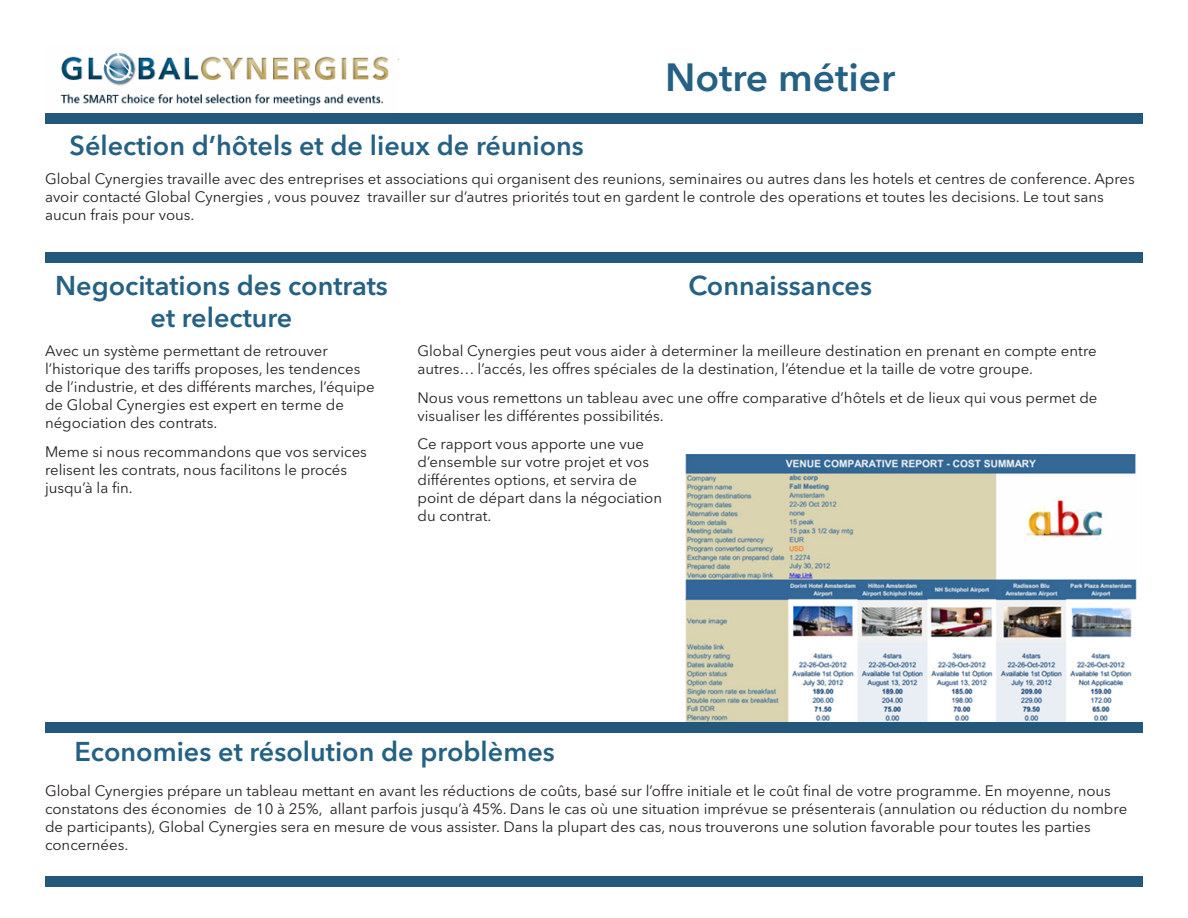
<style>
.page{position:relative;width:1188px;height:918px;background:#fff}
.page>*{position:absolute;margin:0;border:0;box-sizing:border-box;transform-origin:0 0}
.t1{font:600 39px "Avenir Next LT Pro";color:#246183}
.t2{font:600 27px/32.4px "Avenir Next LT Pro";color:#246183;text-align:center}
.t3{font:15px/18px "Avenir Next LT Pro";color:#231f20}
</style>
<div class="page">
<div style="left:45px;top:722px;width:1098px;height:11px;background:#24587b"></div>
<img style="left:60px;top:53px;width:338px;height:53px">
<div style="left:45px;top:113px;width:1098px;height:11px;background:#24587b"></div>
<div style="left:45px;top:252px;width:1098px;height:10px;background:#24587b"></div>
<div style="left:45px;top:876px;width:1098px;height:10px;background:#24587b"></div>
<img style="left:685px;top:454px;width:452px;height:268px">
<p class="t2" style="left:70px;top:129px;width:516px">Sélection d’hôtels et de lieux de réunions</p>
<p class="t1" style="left:665px;top:54px;width:232px">Notre métier</p>
<p class="t3" style="left:45px;top:169px;width:1091px">Global Cynergies travaille avec des entreprises et associations qui organisent des reunions, seminaires ou autres dans les hotels et centres de conference. Apres avoir contacté Global Cynergies , vous pouvez travailler sur d’autres priorités tout en gardent le controle des operations et toutes les decisions. Le tout sans aucun frais pour vous.</p>
<p class="t2" style="left:55px;top:269px;width:334px">Negocitations des contrats et relecture</p>
<p class="t2" style="left:688px;top:269px;width:185px">Connaissances</p>
<p class="t3" style="left:45px;top:342px;width:331px">Avec un système permettant de retrouver l’historique des tariffs proposes, les tendences de l’industrie, et des différents marches, l’équipe de Global Cynergies est expert en terme de négociation des contrats.</p>
<p class="t3" style="left:45px;top:443px;width:323px">Meme si nous recommandons que vos services relisent les contrats, nous facilitons le procés jusqu’à la fin.</p>
<p class="t3" style="left:417px;top:342px;width:681px">Global Cynergies peut vous aider à determiner la meilleure destination en prenant en compte entre autres… l’accés, les offres spéciales de la destination, l’étendue et la taille de votre groupe.</p>
<p class="t3" style="left:417px;top:389px;width:682px">Nous vous remettons un tableau avec une offre comparative d’hôtels et de lieux qui vous permet de visualiser les différentes possibilités.</p>
<p class="t3" style="left:417px;top:435px;width:246px">Ce rapport vous apporte une vue d’ensemble sur votre projet et vos différentes options, et servira de point de départ dans la négociation du contrat.</p>
<p class="t2" style="left:74px;top:735px;width:482px">Economies et résolution de problèmes</p>
<p class="t3" style="left:45px;top:782px;width:1084px">Global Cynergies prépare un tableau mettant en avant les réductions de coûts, basé sur l’offre initiale et le coût final de votre programme. En moyenne, nous constatons des économies de 10 à 25%, allant parfois jusqu’à 45%. Dans le cas où une situation imprévue se présenterais (annulation ou réduction du nombre de participants), Global Cynergies sera en mesure de vous assister. Dans la plupart des cas, nous trouverons une solution favorable pour toutes les parties concernées.</p>
</div>
